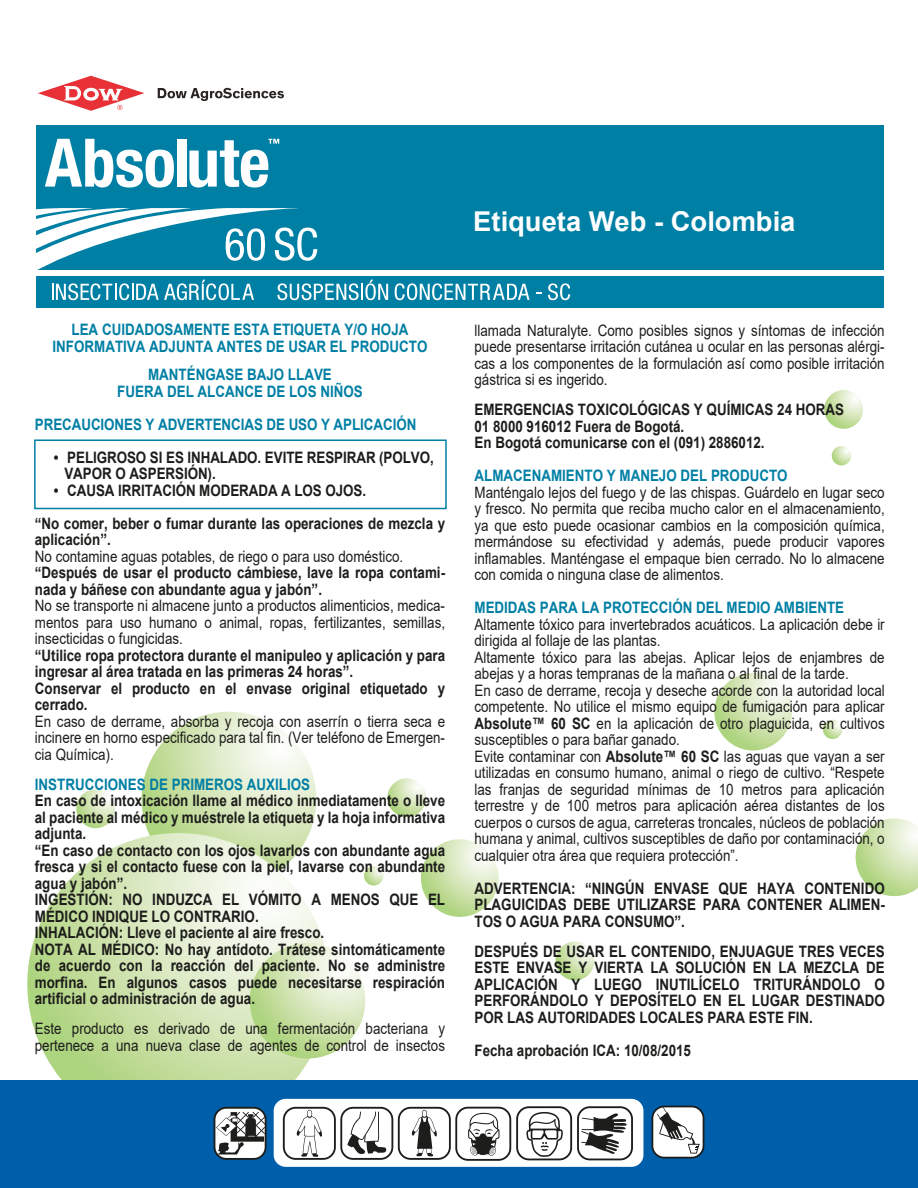
<style>
.page{position:relative;width:918px;height:1188px;background:#fff}
.page>*{position:absolute;margin:0;border:0;box-sizing:border-box;transform-origin:0 0}
.t1{font:700 27.3px "Arial";color:#fff}
.t2{font:15.75px/16.5px "Arial";color:#1d1d1b;text-align:justify;scale:.85 1}
.t3{font:700 15.75px/16.5px "Arial";color:#1d1d1b;scale:.85 1}
.t4{font:700 15.75px/16.5px "Arial";color:#007fa4;text-align:center;scale:.85 1}
.s1{font-weight:700}
</style>
<div class="page">
<svg style="left:142px;top:712px;width:174px;height:174px"></svg>
<svg style="left:27px;top:833px;width:303px;height:302px"></svg>
<svg style="left:250px;top:943px;width:115px;height:116px"></svg>
<svg style="left:421px;top:839px;width:78px;height:78px"></svg>
<svg style="left:714px;top:673px;width:78px;height:78px"></svg>
<svg style="left:856px;top:818px;width:62px;height:78px"></svg>
<svg style="left:387px;top:778px;width:39px;height:39px"></svg>
<svg style="left:556px;top:942px;width:38px;height:38px"></svg>
<svg style="left:76px;top:789px;width:39px;height:39px"></svg>
<svg style="left:824px;top:390px;width:39px;height:39px"></svg>
<svg style="left:832px;top:446px;width:19px;height:19px"></svg>
<svg style="left:823px;top:720px;width:19px;height:19px"></svg>
<svg style="left:364px;top:866px;width:19px;height:20px"></svg>
<div style="left:0;top:1081px;width:918px;height:107px;background:#005faa"></div>
<div style="left:34px;top:439px;width:413px;height:70px;border:2px solid #007fa4"></div>
<svg style="left:214px;top:1107px;width:53px;height:53px"></svg>
<svg style="left:652px;top:1106px;width:52px;height:53px"></svg>
<svg style="left:274px;top:1099px;width:369px;height:68px"></svg>
<div style="left:37px;top:125px;width:847px;height:182px;background:#007fa4"></div>
<div style="left:36px;top:270px;width:852px;height:6px;background:#fff"></div>
<svg style="left:158px;top:88px;width:126px;height:13px"></svg>
<svg style="left:38px;top:76px;width:106px;height:35px"></svg>
<svg style="left:45px;top:139px;width:129px;height:49px"></svg>
<div style="left:177px;top:139px;width:9px;height:48px;background:#fff"></div>
<svg style="left:189px;top:139px;width:90px;height:49px"></svg>
<svg style="left:36px;top:208px;width:352px;height:92px"></svg>
<svg style="left:395px;top:283px;width:135px;height:17px"></svg>
<svg style="left:548px;top:283px;width:22px;height:17px"></svg>
<h1 class="t1" style="left:473px;top:202px;width:324px">Etiqueta Web - Colombia</h1>
<p class="t4" style="left:53px;top:322px;width:443px">LEA CUIDADOSAMENTE ESTA ETIQUETA Y/O HOJA<br>INFORMATIVA ADJUNTA ANTES DE USAR EL PRODUCTO</p>
<p class="t4" style="left:117px;top:367px;width:290px">MANTÉNGASE BAJO LLAVE<br>FUERA DEL ALCANCE DE LOS NIÑOS</p>
<p class="t4" style="left:35px;top:416px;width:450px">PRECAUCIONES Y ADVERTENCIAS DE USO Y APLICACIÓN</p>
<p class="t3" style="left:64px;top:449px;width:436px;text-indent:-10px">• PELIGROSO SI ES INHALADO. EVITE RESPIRAR (POLVO,<br>VAPOR O ASPERSIÓN).</p>
<p class="t3" style="left:35px;top:474px;width:484px;line-height:33px;text-indent:19px">• CAUSA IRRITACIÓN MODERADA A LOS OJOS.<br>“No comer, beber o fumar durante las operaciones de mezcla y</p>
<p class="t3" style="left:35px;top:532px;width:91px">aplicación”.</p>
<p class="t2" style="left:35px;top:548px;width:435px">No contamine aguas potables, de riego o para uso doméstico.</p>
<p class="t3" style="left:35px;top:565px;width:484px">“Después de usar el producto cámbiese, lave la ropa contami&shy;nada y báñese con abundante agua y jabón”.</p>
<p class="t2" style="left:35px;top:597px;width:484px">No se transporte ni almacene junto a productos alimenticios, medica&shy;mentos para uso humano o animal, ropas, fertilizantes, semillas, insecticidas o fungicidas.</p>
<p class="t3" style="left:35px;top:647px;width:484px">“Utilice ropa protectora durante el manipuleo y aplicación y para ingresar al área tratada en las primeras 24 horas”.<br>Conservar el producto en el envase original etiquetado y cerrado.</p>
<p class="t2" style="left:35px;top:713px;width:484px">En caso de derrame, absorba y recoja con aserrín o tierra seca e incinere en horno especificado para tal fin. (Ver teléfono de Emergen&shy;cia Química).</p>
<p class="t4" style="left:35px;top:776px;width:325px">INSTRUCCIONES DE PRIMEROS AUXILIOS</p>
<p class="t3" style="left:35px;top:793px;width:484px">En caso de intoxicación llame al médico inmediatamente o lleve al paciente al médico y muéstrele la etiqueta y la hoja informativa adjunta.<br>“En caso de contacto con los ojos lavarlos con abundante agua fresca y si el contacto fuese con la piel, lavarse con abundante agua y jabón”.<br>INGESTIÓN: NO INDUZCA EL VÓMITO A MENOS QUE EL MÉDICO INDIQUE LO CONTRARIO.<br>INHALACIÓN: Lleve el paciente al aire fresco.<br>NOTA AL MÉDICO: No hay antídoto. Trátese sintomáticamente de acuerdo con la reacción del paciente. No se administre morfina. En algunos casos puede necesitarse respiración artificial o administración de agua.</p>
<p class="t2" style="left:35px;top:1021px;width:484px">Este producto es derivado de una fermentación bacteriana y pertenece a una nueva clase de agentes de control de insectos</p>
<p class="t2" style="left:475px;top:322px;width:484px">llamada Naturalyte. Como posibles signos y síntomas de infección puede presentarse irritación cutánea u ocular en las personas alérgi&shy;cas a los componentes de la formulación así como posible irritación gástrica si es ingerido.</p>
<p class="t3" style="left:475px;top:401px;width:436px">EMERGENCIAS TOXICOLÓGICAS Y QUÍMICAS 24 HORAS<br>01 8000 916012 Fuera de Bogotá.<br>En Bogotá comunicarse con el (091) 2886012.</p>
<p class="t4" style="left:475px;top:468px;width:370px">ALMACENAMIENTO Y MANEJO DEL PRODUCTO</p>
<p class="t2" style="left:475px;top:484px;width:484px">Manténgalo lejos del fuego y de las chispas. Guárdelo en lugar seco y fresco. No permita que reciba mucho calor en el almacenamiento, ya que esto puede ocasionar cambios en la composición química, mermándose su efectividad y además, puede producir vapores inflamables. Manténgase el empaque bien cerrado. No lo almacene con comida o ninguna clase de alimentos.</p>
<p class="t4" style="left:475px;top:600px;width:436px">MEDIDAS PARA LA PROTECCIÓN DEL MEDIO AMBIENTE</p>
<p class="t2" style="left:475px;top:616px;width:484px;text-align:left">Altamente tóxico para invertebrados acuáticos. La aplicación debe ir dirigida al follaje de las plantas.<br>Altamente tóxico para las abejas. Aplicar lejos de enjambres de abejas y a horas tempranas de la mañana o al final de la tarde.<br>En caso de derrame, recoja y deseche acorde con la autoridad local competente. No utilice el mismo equipo de fumigación para aplicar <span class="s1">Absolute™ 60 SC</span> en la aplicación de otro plaguicida, en cultivos susceptibles o para bañar ganado.<br>Evite contaminar con <span class="s1">Absolute™ 60 SC</span> las aguas que vayan a ser utilizadas en consumo humano, animal o riego de cultivo. “Respete las franjas de seguridad mínimas de 10 metros para aplicación terrestre y de 100 metros para aplicación aérea distantes de los cuerpos o cursos de agua, carreteras troncales, núcleos de población humana y animal, cultivos susceptibles de daño por contaminación, o cualquier otra área que requiera protección”.</p>
<p class="t3" style="left:475px;top:880px;width:484px;text-align:justify">ADVERTENCIA: “NINGÚN ENVASE QUE HAYA CONTENIDO PLAGUICIDAS DEBE UTILIZARSE PARA CONTENER ALIMEN-TOS O AGUA PARA CONSUMO”.</p>
<p class="t3" style="left:475px;top:943px;width:484px;text-align:justify">DESPUÉS DE USAR EL CONTENIDO, ENJUAGUE TRES VECES ESTE ENVASE Y VIERTA LA SOLUCIÓN EN LA MEZCLA DE APLICACIÓN Y LUEGO INUTILÍCELO TRITURÁNDOLO O PERFORÁNDOLO Y DEPOSÍTELO EN EL LUGAR DESTINADO POR LAS AUTORIDADES LOCALES PARA ESTE FIN.</p>
<p class="t3" style="left:475px;top:1042px;width:256px">Fecha aprobación ICA: 10/08/2015</p>
</div>
